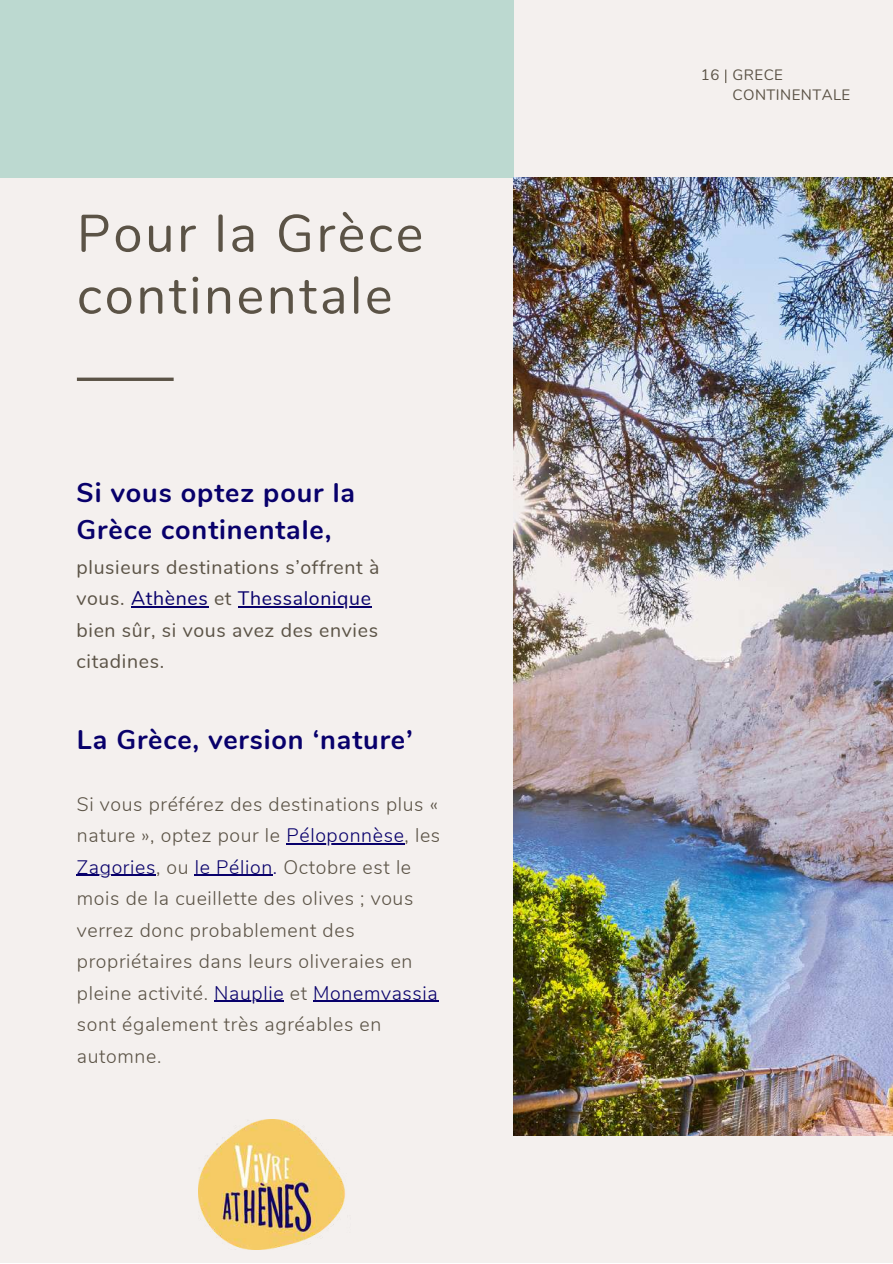
<style>
.page{position:relative;width:893px;height:1264px;background:#fff}
.page>*{position:absolute;margin:0;border:0;box-sizing:border-box;transform-origin:0 0}
.t1{font:52.5px/61.8px "Nunito";letter-spacing:.05em;color:#5b5346}
.t2{font:700 27px/37px "Nunito";letter-spacing:.035em;color:#08006b}
.t3{font:300 19.5px/31.5px "Nunito";letter-spacing:.035em;color:#5b5346}
.t4{font:19.5px/31.5px "Nunito";letter-spacing:.035em;color:#5b5346}
.t5{font:15px/20.2px "Nunito";letter-spacing:.03em;color:#5b5346}
.s1{color:#08006b}
</style>
<div class="page">
<div style="left:0;top:0;width:892px;height:1262px;background:#f4f0ee"></div>
<div style="left:0;top:0;width:513px;height:178px;background:#bcd9d0"></div>
<svg style="left:77px;top:377px;width:97px;height:4px"></svg>
<svg style="left:725px;top:70px;width:1px;height:13px"></svg>
<img style="left:199px;top:1119px;width:147px;height:130px">
<img style="left:513px;top:178px;width:379px;height:957px">
<hr style="left:286px;top:843px;width:118px;height:1px;background:#08006b">
<hr style="left:77px;top:874px;width:79px;height:2px;background:#08006b">
<hr style="left:195px;top:874px;width:78px;height:2px;background:#08006b">
<hr style="left:214px;top:1000px;width:70px;height:1px;background:#08006b">
<hr style="left:313px;top:1000px;width:125px;height:1px;background:#08006b">
<hr style="left:131px;top:606px;width:77px;height:1px;background:#08006b">
<hr style="left:238px;top:606px;width:134px;height:1px;background:#08006b">
<h1 class="t1" style="left:77px;top:203px;width:348px">Pour la Grèce continentale</h1>
<h2 class="t2" style="left:77px;top:474px;width:280px">Si vous optez pour la<br>Grèce continentale,</h2>
<p class="t4" style="left:76px;top:551px;width:304px">plusieurs destinations s’offrent à vous. <span class="s1">Athènes</span> et <span class="s1">Thessalonique </span>bien sûr, si vous avez des envies citadines.</p>
<h2 class="t2" style="left:77px;top:721px;width:337px">La Grèce, version ‘nature’</h2>
<p class="t3" style="left:77px;top:788px;width:365px">Si vous préférez des destinations plus « nature », optez pour le <span class="s1">Péloponnèse</span>, les <span class="s1">Zagories</span>, ou <span class="s1">le Pélion.</span> Octobre est le mois de la cueillette des olives ; vous verrez donc probablement des propriétaires dans leurs oliveraies en pleine activité. <span class="s1">Nauplie</span> et <span class="s1">Monemvassia </span>sont également très agréables en automne.</p>
<p class="t5" style="left:700px;top:65px;width:20px">16</p>
<p class="t5" style="left:732px;top:65px;width:119px">GRECE<br>CONTINENTALE</p>
</div>
